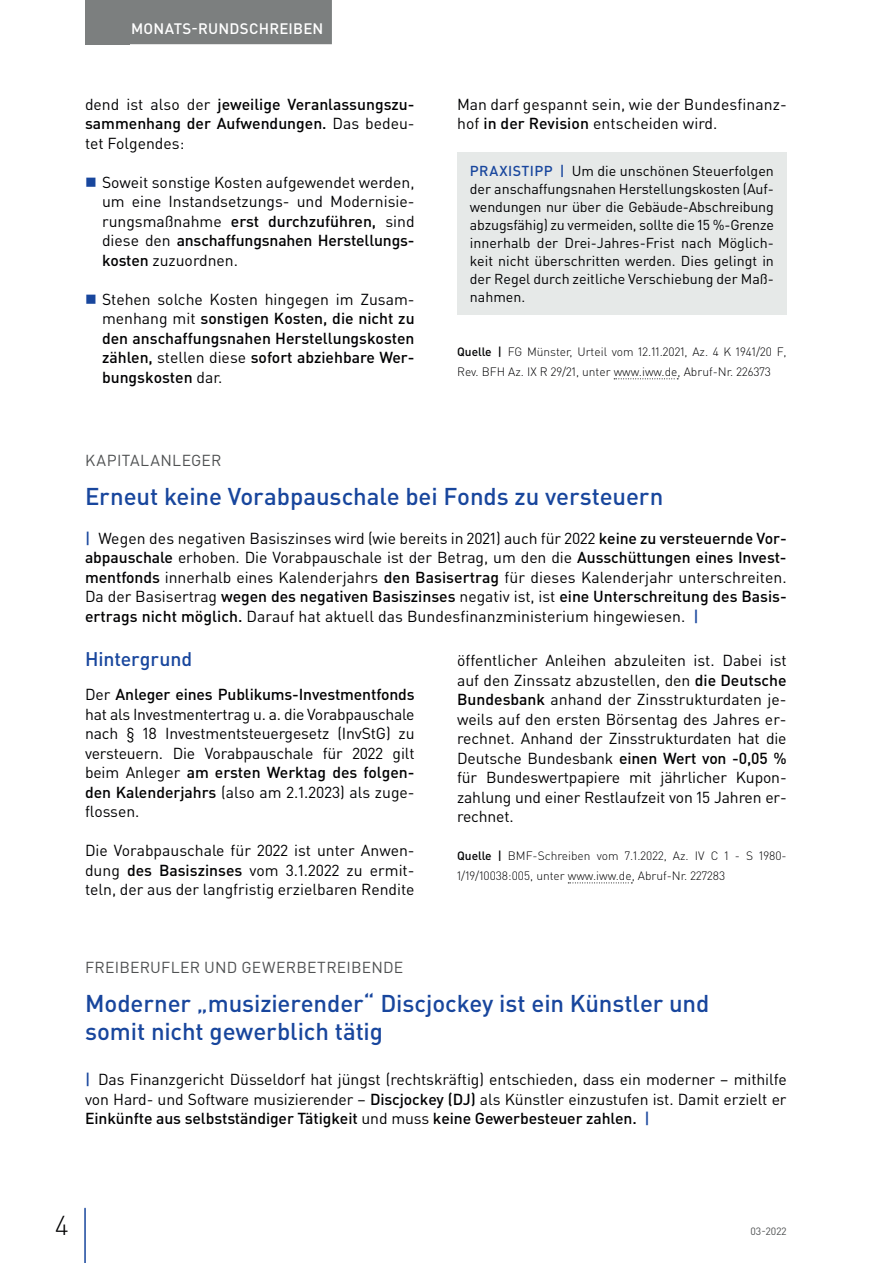
<style>
.page{position:relative;width:893px;height:1263px;background:#fff}
.page>*{position:absolute;margin:0;border:0;box-sizing:border-box;transform-origin:0 0}
.t1{font:300 27px "DIN Pro";color:#000002}
.t2{font:500 24px/28.5px "DIN Pro";letter-spacing:-.005em;color:#18469d}
.t3{font:500 19.5px "DIN Pro";letter-spacing:-.005em;color:#18469d}
.t4{font:15.75px/19.5px "DIN Pro";color:#000002;text-align:justify}
.t5{font:500 15.75px/19.5px "DIN Pro";color:#000002;text-align:justify}
.t6{font:15.75px "DIN Pro";letter-spacing:.015em;color:#4f5152}
.t7{font:500 15px "DIN Pro";letter-spacing:.015em;color:#fff}
.t8{font:14.25px/18px "DIN Pro";color:#000002;text-align:justify}
.t9{font:300 12px/19.5px "DIN Pro";color:#000002}
.t10{font:10.5px "DIN Pro";color:#4f5152}
.s1{font-weight:400}
.s2{font-weight:500}
.s3{font-weight:500;color:#18469d}
</style>
<div class="page">
<div style="left:85px;top:0;width:45px;height:44px;background:#7c7f7f"></div>
<hr style="left:84px;top:1208px;width:2px;height:55px;background:#18469d">
<div style="left:122px;top:0;width:210px;height:44px;background:#7c7f7f"></div>
<svg style="left:614px;top:378px;width:64px;height:1px"></svg>
<div style="left:457px;top:153px;width:330px;height:162px;background:#e6e9e8"></div>
<svg style="left:568px;top:882px;width:64px;height:1px"></svg>
<p class="t7" style="left:131px;top:18px;width:194px">MONATS-RUNDSCHREIBEN</p>
<p class="t5" style="left:85px;top:94px;width:331px"><span class="s1">dend ist also der</span> jeweilige Veranlassungszu&shy;sammenhang der Aufwendungen. <span class="s1">Das bedeu&shy;tet Folgendes:</span></p>
<p class="t4" style="left:102px;top:172px;width:314px">Soweit sonstige Kosten aufgewendet werden, um eine Instandsetzungs- und Modernisie&shy;rungsmaßnahme <span class="s2">erst durchzuführen,</span> sind diese den <span class="s2">anschaffungsnahen Herstellungs&shy;kosten</span> zuzuordnen.</p>
<p class="t5" style="left:102px;top:289px;width:314px"><span class="s1">Stehen solche Kosten hingegen im Zusam&shy;menhang mit</span> sonstigen Kosten, die nicht zu den anschaffungsnahen Herstellungskosten zählen, <span class="s1">stellen diese</span> sofort abziehbare Wer&shy;bungskosten <span class="s1">dar.</span></p>
<p class="t4" style="left:457px;top:94px;width:331px">Man darf gespannt sein, wie der Bundesfinanz&shy;hof <span class="s2">in der Revision</span> entscheiden wird.</p>
<p class="t8" style="left:470px;top:161px;width:306px"><span class="s3">PRAXISTIPP |</span> Um die unschönen Steuerfolgen der anschaffungsnahen Herstellungskosten (Auf&shy;wendungen nur über die Gebäude-Abschreibung abzugsfähig) zu vermeiden, sollte die 15 %-Grenze innerhalb der Drei-Jahres-Frist nach Möglich&shy;keit nicht überschritten werden. Dies gelingt in der Regel durch zeitliche Verschiebung der Maß&shy;nahmen.</p>
<p class="t9" style="left:457px;top:342px;width:331px"><span class="s2">Quelle |</span> FG Münster, Urteil vom 12.11.2021, Az. 4 K 1941/20 F,<br>Rev. BFH Az. IX R 29/21, unter www.iww.de, Abruf-Nr. 226373</p>
<p class="t6" style="left:85px;top:449px;width:138px">KAPITALANLEGER</p>
<h2 class="t2" style="left:85px;top:481px;width:580px">Erneut keine Vorabpauschale bei Fonds zu versteuern</h2>
<p class="t4" style="left:85px;top:528px;width:703px"><span class="s3">|</span> Wegen des negativen Basiszinses wird (wie bereits in 2021) auch für 2022 <span class="s2">keine zu versteuernde Vor&shy;abpauschale</span> erhoben. Die Vorabpauschale ist der Betrag, um den die <span class="s2">Ausschüttungen eines Invest&shy;mentfonds</span> innerhalb eines Kalenderjahrs <span class="s2">den Basisertrag</span> für dieses Kalenderjahr unterschreiten.<br>Da der Basisertrag <span class="s2">wegen des negativen Basiszinses</span> negativ ist, ist <span class="s2">eine Unterschreitung des Basis&shy;ertrags nicht möglich.</span> Darauf hat aktuell das Bundesfinanzministerium hingewiesen. <span class="s3">|</span></p>
<p class="t3" style="left:85px;top:645px;width:109px">Hintergrund</p>
<p class="t4" style="left:85px;top:684px;width:331px">Der <span class="s2">Anleger eines Publikums-Investmentfonds </span>hat als Investmentertrag u. a. die Vorabpauschale nach § 18 Investmentsteuergesetz (InvStG) zu versteuern. Die Vorabpauschale für 2022 gilt beim Anleger <span class="s2">am ersten Werktag des folgen&shy;den Kalenderjahrs</span> (also am 2.1.2023) als zuge&shy;flossen.</p>
<p class="t4" style="left:85px;top:840px;width:331px">Die Vorabpauschale für 2022 ist unter Anwen&shy;dung <span class="s2">des Basiszinses</span> vom 3.1.2022 zu ermit&shy;teln, der aus der langfristig erzielbaren Rendite</p>
<p class="t4" style="left:457px;top:650px;width:331px">öffentlicher Anleihen abzuleiten ist. Dabei ist auf den Zinssatz abzustellen, den <span class="s2">die Deutsche Bundesbank</span> anhand der Zinsstrukturdaten je&shy;weils auf den ersten Börsentag des Jahres er&shy;rechnet. Anhand der Zinsstrukturdaten hat die Deutsche Bundesbank <span class="s2">einen Wert von -0,05 % </span>für Bundeswertpapiere mit jährlicher Kupon&shy;zahlung und einer Restlaufzeit von 15 Jahren er&shy;rechnet.</p>
<p class="t9" style="left:457px;top:846px;width:331px"><span class="s2">Quelle |</span> BMF-Schreiben vom 7.1.2022, Az. IV C 1 - S 1980-<br>1/19/10038:005, unter www.iww.de, Abruf-Nr. 227283</p>
<p class="t6" style="left:85px;top:956px;width:320px">FREIBERUFLER UND GEWERBETREIBENDE</p>
<h2 class="t2" style="left:85px;top:988px;width:626px">Moderner „musizierender“ Discjockey ist ein Künstler und somit nicht gewerblich tätig</h2>
<p class="t4" style="left:85px;top:1069px;width:703px"><span class="s3">|</span> Das Finanzgericht Düsseldorf hat jüngst (rechtskräftig) entschieden, dass ein moderner – mithilfe von Hard- und Software musizierender – <span class="s2">Discjockey (DJ)</span> als Künstler einzustufen ist. Damit erzielt er <span class="s2">Einkünfte aus selbstständiger Tätigkeit</span> und muss <span class="s2">keine Gewerbesteuer zahlen.</span> <span class="s3">|</span></p>
<h1 class="t1" style="left:55px;top:1207px;width:15px">4</h1>
<p class="t10" style="left:750px;top:1224px;width:38px">03-2022</p>
</div>
